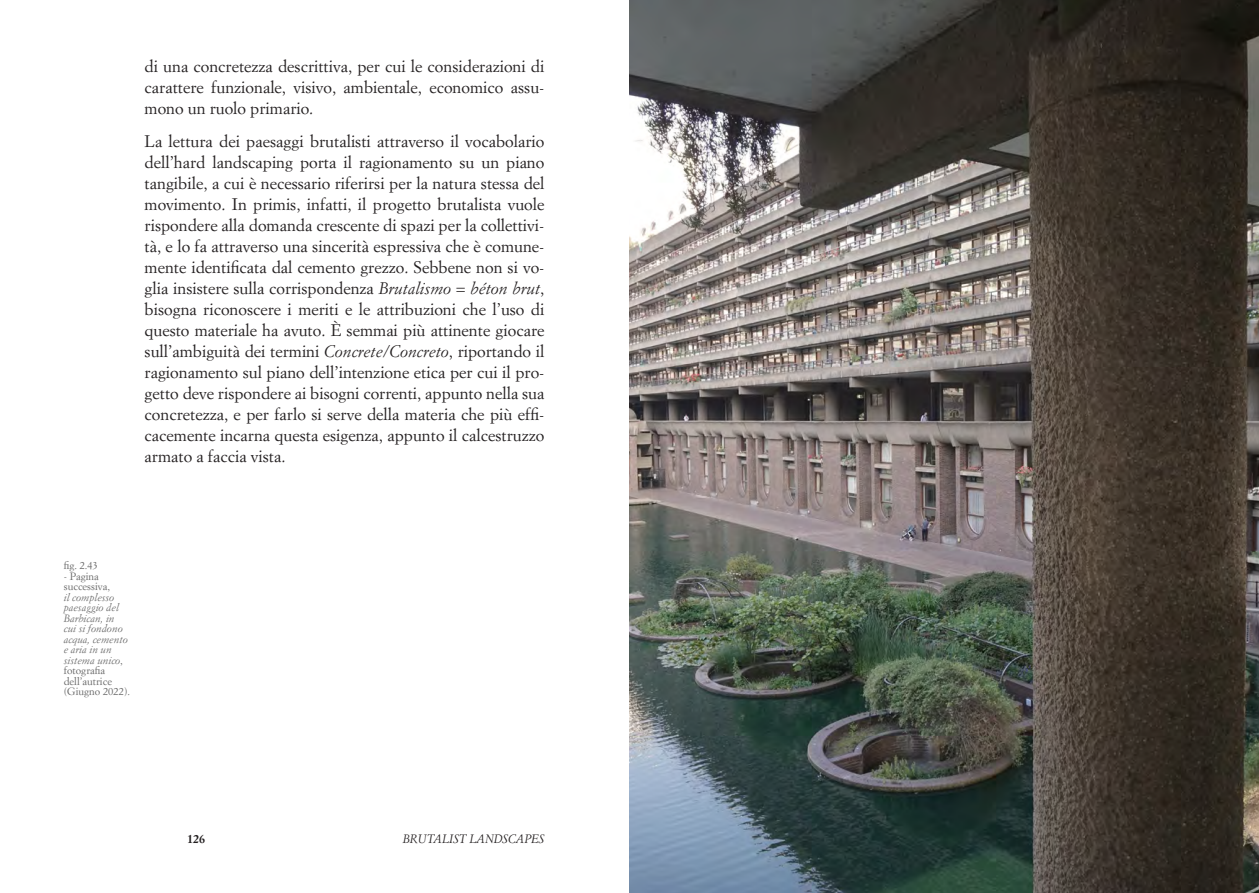
<style>
.page{position:relative;width:1259px;height:893px;background:#fff}
.page>*{position:absolute;margin:0;border:0;box-sizing:border-box;transform-origin:0 0}
.t1{font:16.5px/21px "Simoncini Garamond Std";color:#231f20;text-align:justify}
.t2{font:italic 12px "Simoncini Garamond Std";color:#231f20}
.t3{font:700 12px "Simoncini Garamond Std";color:#231f20}
.t4{font:italic 10.5px/10.5px "Simoncini Garamond Std";color:#676767}
.t5{font:10.5px "Simoncini Garamond Std";color:#676767}
.s1{font-style:italic}
.s2{font-style:normal}
</style>
<div class="page">
<img style="left:629px;top:0;width:630px;height:893px">
<p class="t1" style="left:145px;top:56px;width:401px">di una concretezza descrittiva, per cui le considerazioni di carattere funzionale, visivo, ambientale, economico assu&shy;mono un ruolo primario.</p>
<p class="t1" style="left:145px;top:131px;width:401px">La lettura dei paesaggi brutalisti attraverso il vocabolario dell’hard landscaping porta il ragionamento su un piano tangibile, a cui è necessario riferirsi per la natura stessa del movimento. In primis, infatti, il progetto brutalista vuole rispondere alla domanda crescente di spazi per la collettivi&shy;tà, e lo fa attraverso una sincerità espressiva che è comune&shy;mente identificata dal cemento grezzo. Sebbene non si vo&shy;glia insistere sulla corrispondenza <span class="s1">Brutalismo</span> = <span class="s1">béton brut</span>, bisogna riconoscere i meriti e le attribuzioni che l’uso di questo materiale ha avuto. È semmai più attinente giocare sull’ambiguità dei termini <span class="s1">Concrete/Concreto</span>, riportando il ragionamento sul piano dell’intenzione etica per cui il pro&shy;getto deve rispondere ai bisogni correnti, appunto nella sua concretezza, e per farlo si serve della materia che più effi&shy;cacemente incarna questa esigenza, appunto il calcestruzzo armato a faccia vista.</p>
<p class="t5" style="left:64px;top:559px;width:36px">fig. 2.43</p>
<p class="t4" style="left:64px;top:571px;width:68px"><span class="s2">- Pagina successiva,<br></span>il complesso paesaggio del<br>Barbican, in<br>cui si fondono acqua, cemento e aria in un sistema unico<span class="s2">, fotografia dell’autrice (Giugno 2022).</span></p>
<p class="t3" style="left:187px;top:831px;width:19px">126</p>
<p class="t2" style="left:403px;top:831px;width:143px">BRUTALIST LANDSCAPES</p>
</div>
